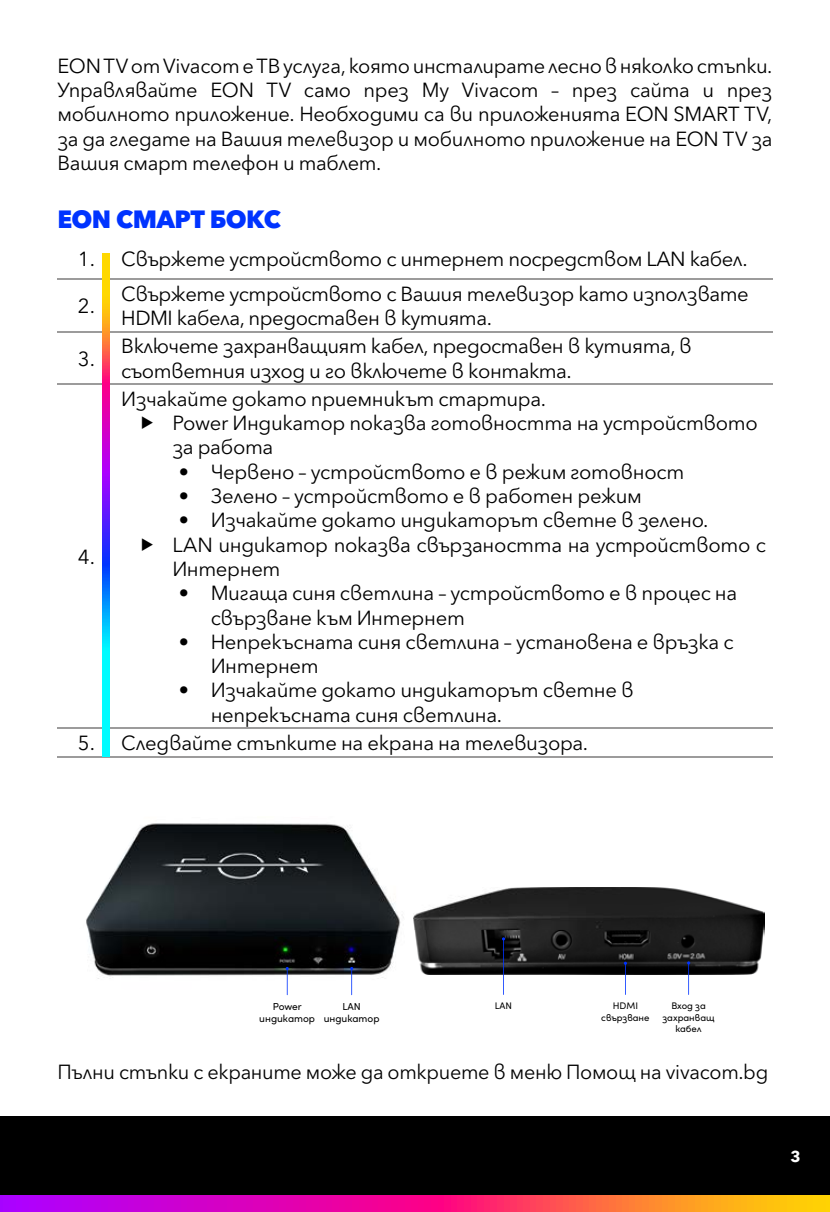
<style>
.page{position:relative;width:830px;height:1212px;background:#fff}
.page>*{position:absolute;margin:0;border:0;box-sizing:border-box;transform-origin:0 0}
.t1{font:900 24.75px "Avenir Next Cyr";letter-spacing:-.025em;color:#03f}
.t2{font:20.25px/24.3px "Avenir Next Cyr";letter-spacing:-.02em;color:#000}
.t3{font:700 15.75px "Avenir Next Cyr";color:#fff}
.t4{font:10.12px/12.2px "Sofia Pro";color:#000;text-align:center}
.t5{font:9.45px/11.5px "Sofia Pro";color:#000;text-align:center}
.s1{font-family:"Sofia Pro"}
</style>
<div class="page">
<div style="left:0;top:1116px;width:829px;height:96px;background:#000"></div>
<svg style="left:0;top:1195px;width:829px;height:17px;background:#e83883"></svg>
<hr style="left:57px;top:279px;width:58px;height:1px;background:#9c9b9b">
<hr style="left:115px;top:279px;width:657px;height:1px;background:#9c9b9b">
<hr style="left:57px;top:331px;width:58px;height:1px;background:#9c9b9b">
<hr style="left:115px;top:331px;width:657px;height:1px;background:#9c9b9b">
<hr style="left:57px;top:384px;width:58px;height:1px;background:#9c9b9b">
<hr style="left:115px;top:384px;width:657px;height:1px;background:#9c9b9b">
<hr style="left:57px;top:727px;width:58px;height:2px;background:#9c9b9b">
<hr style="left:115px;top:727px;width:657px;height:2px;background:#9c9b9b">
<hr style="left:57px;top:756px;width:58px;height:1px;background:#9c9b9b">
<hr style="left:115px;top:756px;width:657px;height:1px;background:#9c9b9b">
<svg style="left:103px;top:254px;width:6px;height:503px;background:#777cbc"></svg>
<img style="left:86px;top:823px;width:318px;height:173px">
<svg style="left:285px;top:967px;width:4px;height:28px"></svg>
<svg style="left:350px;top:967px;width:3px;height:28px"></svg>
<img style="left:413px;top:887px;width:351px;height:87px">
<svg style="left:501px;top:937px;width:4px;height:58px"></svg>
<svg style="left:623px;top:962px;width:3px;height:33px"></svg>
<svg style="left:686px;top:961px;width:4px;height:34px"></svg>
<p class="t2" style="left:57px;top:52px;width:716px;text-align:justify">EON TV от Vivacom е ТВ услуга, която инсталирате лесно в няколко стъпки.<br>Управлявайте EON TV само през My Vivacom – през сайта и през мобилното приложение. Необходими са ви приложенията EON SMART TV, за да гледате на Вашия телевизор и мобилното приложение на EON TV за Вашия смарт телефон и таблет.</p>
<p class="t1" style="left:57px;top:200px;width:225px">EON СМАРТ БОКС</p>
<p class="t2" style="left:78px;top:245px;width:670px">1. Свържете устройството с интернет посредством LAN кабел.</p>
<p class="t2" style="left:78px;top:292px;width:19px">2.</p>
<p class="t2" style="left:121px;top:280px;width:628px">Свържете устройството с Вашия телевизор като използвате<br>HDMI кабела, предоставен в кутията.</p>
<p class="t2" style="left:78px;top:344px;width:19px">3.</p>
<p class="t2" style="left:121px;top:332px;width:571px">Включете захранващият кабел, предоставен в кутията, в съответния изход и го включете в контакта.</p>
<p class="t2" style="left:121px;top:385px;width:426px">Изчакайте докато приемникът стартира.</p>
<p class="t2" style="left:140px;top:409px;width:618px"><span class="s1">▶</span> Power Индикатор показва готовността на устройството</p>
<p class="t2" style="left:172px;top:433px;width:102px">за работа</p>
<p class="t2" style="left:179px;top:458px;width:507px">• Червено – устройството e в режим готовност</p>
<p class="t2" style="left:179px;top:482px;width:464px">• Зелено – устройството е в работен режим</p>
<p class="t2" style="left:179px;top:506px;width:531px">• Изчакайте докато индикаторът светне в зелено.</p>
<p class="t2" style="left:140px;top:530px;width:627px"><span class="s1">▶</span> LAN индикатор показва свързаността на устройството с</p>
<p class="t2" style="left:172px;top:555px;width:110px">Интернет</p>
<p class="t2" style="left:210px;top:579px;width:528px;text-indent:-32px">• Мигаща синя светлина – устройството е в процес на свързване към Интернет</p>
<p class="t2" style="left:210px;top:628px;width:524px;text-indent:-32px">• Непрекъсната синя светлина – установена е връзка с<br>Интернет</p>
<p class="t2" style="left:210px;top:676px;width:424px;text-indent:-32px">• Изчакайте докато индикаторът светне в непрекъсната синя светлина.</p>
<p class="t2" style="left:78px;top:729px;width:511px">5. Следвайте стъпките на екрана на телевизора.</p>
<p class="t2" style="left:78px;top:543px;width:19px">4.</p>
<p class="t4" style="left:259px;top:999px;width:57px">Power индикатор</p>
<p class="t4" style="left:323px;top:999px;width:57px">LAN индикатор</p>
<p class="t5" style="left:494px;top:999px;width:19px">LAN</p>
<p class="t5" style="left:601px;top:999px;width:50px">HDMI свързване</p>
<p class="t5" style="left:662px;top:999px;width:54px">Вход за захранващ кабел</p>
<p class="t2" style="left:57px;top:1058px;width:712px">Пълни стъпки с екраните може да откриете в меню Помощ на vivacom.bg</p>
<p class="t3" style="left:790px;top:1144px;width:12px">3</p>
</div>
